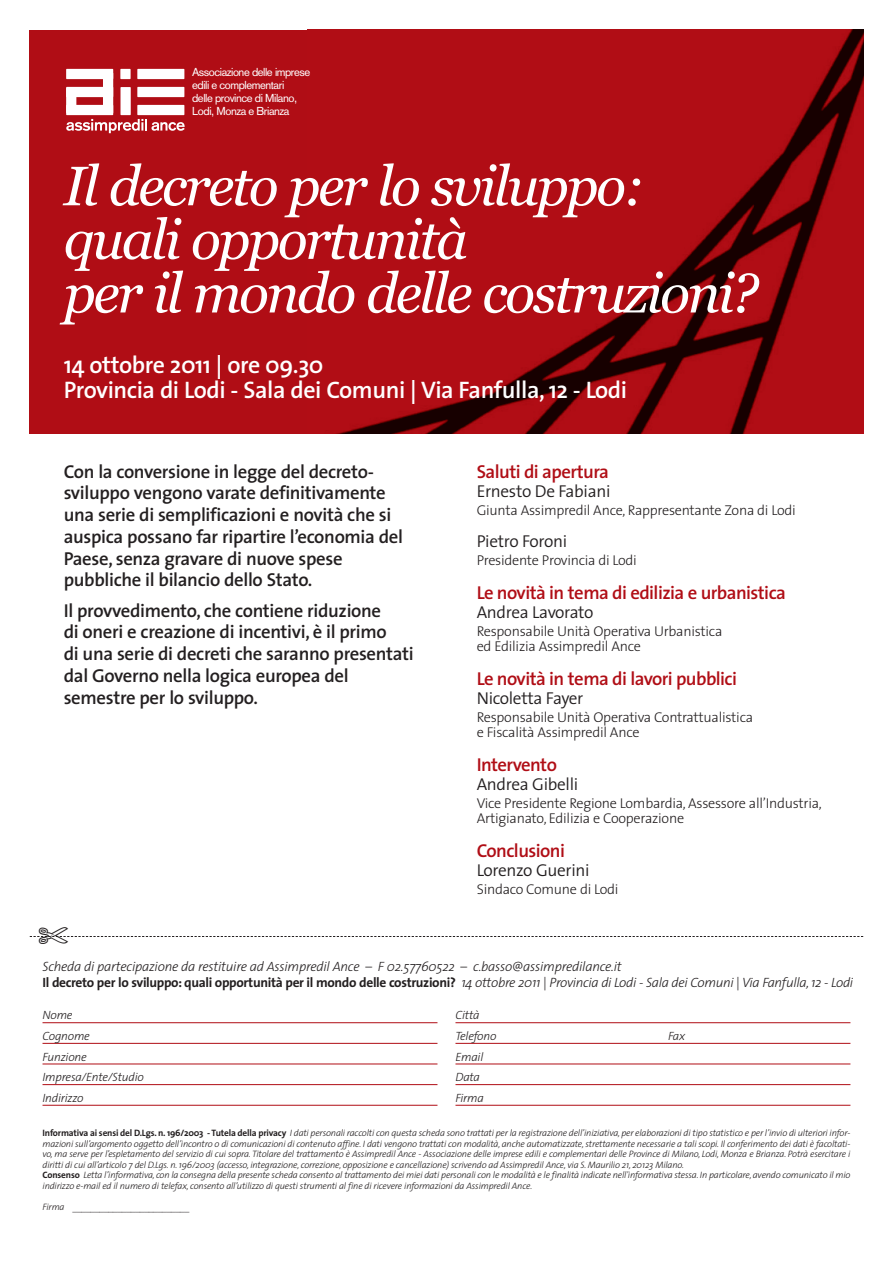
<style>
.page{position:relative;width:893px;height:1263px;background:#fff}
.page>*{position:absolute;margin:0;border:0;box-sizing:border-box;transform-origin:0 0}
.t1{font:italic 55.5px/53.6px "Georgia";letter-spacing:-.045em;color:#fff}
.t2{font:30px "Monotype Sorts";color:#231f20}
.t3{font:600 24px/25.5px "The Sans";letter-spacing:-.02em;color:#fff}
.t4{font:600 18.75px/21.8px "The Sans";letter-spacing:-.02em;color:#231f20}
.t5{font:600 18.75px "The Sans";letter-spacing:-.03em;color:#b00d15}
.t6{font:300 17.25px "The Sans";letter-spacing:-.02em;color:#231f20}
.t7{font:300 14.25px/15px "The Sans";letter-spacing:-.02em;color:#231f20}
.t8{font:italic 300 13.5px/16.5px "The Sans";letter-spacing:-.02em;color:#231f20}
.t9{font:italic 300 12px/20.7px "The Sans";letter-spacing:-.02em;color:#231f20}
.t10{font:11.4px/13px "Akzidenz Grotesk";letter-spacing:-.04em;color:#fff}
.t11{font:italic 300 9.3px/10.5px "The Sans";letter-spacing:-.02em;color:#231f20}
.s1{font-weight:700;font-style:normal}
</style>
<div class="page">
<div style="left:30px;top:30px;width:833px;height:404px;background:#b00d15"></div>
<img style="left:336px;top:30px;width:527px;height:404px">
<hr style="left:43px;top:1022px;width:394px;height:1px;background:#b00d15">
<hr style="left:43px;top:1043px;width:394px;height:1px;background:#b00d15">
<hr style="left:43px;top:1063px;width:394px;height:1px;background:#b00d15">
<hr style="left:43px;top:1084px;width:394px;height:1px;background:#b00d15">
<hr style="left:43px;top:1105px;width:394px;height:1px;background:#b00d15">
<hr style="left:455px;top:1022px;width:395px;height:1px;background:#b00d15">
<hr style="left:455px;top:1043px;width:395px;height:1px;background:#b00d15">
<hr style="left:455px;top:1063px;width:395px;height:1px;background:#b00d15">
<hr style="left:455px;top:1084px;width:395px;height:1px;background:#b00d15">
<hr style="left:455px;top:1105px;width:395px;height:1px;background:#b00d15">
<svg style="left:30px;top:936px;width:833px;height:1px"></svg>
<svg style="left:66px;top:119px;width:119px;height:14px"></svg>
<div style="left:137px;top:69px;width:47px;height:10px;background:#fff"></div>
<div style="left:137px;top:105px;width:47px;height:10px;background:#fff"></div>
<div style="left:137px;top:87px;width:47px;height:10px;background:#fff"></div>
<div style="left:66px;top:69px;width:47px;height:10px;background:#fff"></div>
<div style="left:66px;top:105px;width:47px;height:10px;background:#fff"></div>
<div style="left:66px;top:87px;width:47px;height:10px;background:#fff"></div>
<div style="left:120px;top:87px;width:11px;height:28px;background:#fff"></div>
<div style="left:120px;top:69px;width:11px;height:10px;background:#fff"></div>
<div style="left:66px;top:88px;width:10px;height:25px;background:#fff"></div>
<div style="left:103px;top:73px;width:10px;height:40px;background:#fff"></div>
<p class="t10" style="left:192px;top:67px;width:120px">Associazione delle imprese edili e complementari<br>delle province di Milano,<br>Lodi, Monza e Brianza</p>
<h1 class="t1" style="left:64px;top:159px;width:696px">Il decreto per lo sviluppo: quali opportunità<br>per il mondo delle costruzioni?</h1>
<h3 class="t3" style="left:64px;top:354px;width:565px">14 ottobre 2011 | ore 09.30<br>Provincia di Lodi - Sala dei Comuni | Via Fanfulla, 12 - Lodi</h3>
<p class="t4" style="left:64px;top:462px;width:341px">Con la conversione in legge del decreto&shy;sviluppo vengono varate definitivamente una serie di semplificazioni e novità che si auspica possano far ripartire l’economia del Paese, senza gravare di nuove spese pubbliche il bilancio dello Stato.</p>
<h3 class="t4" style="left:64px;top:601px;width:351px">Il provvedimento, che contiene riduzione<br>di oneri e creazione di incentivi, è il primo<br>di una serie di decreti che saranno presentati dal Governo nella logica europea del semestre per lo sviluppo.</h3>
<h2 class="t2" style="left:39px;top:920px;width:31px">$</h2>
<h3 class="t5" style="left:477px;top:464px;width:134px">Saluti di apertura</h3>
<h3 class="t6" style="left:477px;top:485px;width:135px">Ernesto De Fabiani</h3>
<h3 class="t7" style="left:477px;top:504px;width:320px">Giunta Assimpredil Ance, Rappresentante Zona di Lodi</h3>
<h3 class="t6" style="left:477px;top:535px;width:92px">Pietro Foroni</h3>
<h3 class="t7" style="left:477px;top:554px;width:162px">Presidente Provincia di Lodi</h3>
<h3 class="t5" style="left:477px;top:585px;width:311px">Le novità in tema di edilizia e urbanistica</h3>
<h3 class="t6" style="left:477px;top:606px;width:118px">Andrea Lavorato</h3>
<h3 class="t7" style="left:477px;top:625px;width:247px">Responsabile Unità Operativa Urbanistica ed Edilizia Assimpredil Ance</h3>
<h3 class="t5" style="left:477px;top:671px;width:262px">Le novità in tema di lavori pubblici</h3>
<h3 class="t6" style="left:477px;top:692px;width:108px">Nicoletta Fayer</h3>
<h3 class="t7" style="left:477px;top:711px;width:278px">Responsabile Unità Operativa Contrattualistica e Fiscalità Assimpredil Ance</h3>
<h3 class="t5" style="left:477px;top:757px;width:82px">Intervento</h3>
<h3 class="t6" style="left:477px;top:778px;width:103px">Andrea Gibelli</h3>
<h3 class="t7" style="left:477px;top:797px;width:347px">Vice Presidente Regione Lombardia, Assessore all’Industria,<br>Artigianato, Edilizia e Cooperazione</h3>
<h3 class="t5" style="left:477px;top:843px;width:90px">Conclusioni</h3>
<h3 class="t6" style="left:477px;top:864px;width:114px">Lorenzo Guerini</h3>
<h3 class="t7" style="left:477px;top:883px;width:143px">Sindaco Comune di Lodi</h3>
<p class="t8" style="left:43px;top:959px;width:812px">Scheda di partecipazione da restituire ad Assimpredil Ance – F 02.57760522 – c.basso@assimpredilance.it<br><span class="s1">Il decreto per lo sviluppo: quali opportunità per il mondo delle costruzioni?</span> 14 ottobre 2011 | Provincia di Lodi - Sala dei Comuni | Via Fanfulla, 12 - Lodi</p>
<p class="t9" style="left:43px;top:1006px;width:103px">Nome<br>Cognome<br>Funzione<br>Impresa/Ente/Studio<br>Indirizzo</p>
<p class="t9" style="left:455px;top:1006px;width:43px">Città<br>Telefono</p>
<p class="t9" style="left:455px;top:1047px;width:30px">Email<br>Data<br>Firma</p>
<p class="t9" style="left:668px;top:1027px;width:19px">Fax</p>
<p class="t11" style="left:43px;top:1129px;width:809px"><span class="s1">Informativa ai sensi del D.Lgs. n. 196/2003 - Tutela della privacy</span> I dati personali raccolti con questa scheda sono trattati per la registrazione dell’iniziativa,per elaborazioni di tipo statistico e per l’invio di ulteriori infor&shy;mazioni sull’argomento oggetto dell’incontro o di comunicazioni di contenuto affine. I dati vengono trattati con modalità, anche automatizzate, strettamente necessarie a tali scopi. Il conferimento dei dati è facoltati&shy;vo, ma serve per l’espletamento del servizio di cui sopra. Titolare del trattamento è Assimpredil Ance - Associazione delle imprese edili e complementari delle Province di Milano, Lodi, Monza e Brianza. Potrà esercitare i diritti di cui all’articolo 7 del D.Lgs. n. 196/2003 (accesso, integrazione, correzione, opposizione e cancellazione) scrivendo ad Assimpredil Ance, via S. Maurilio 21, 20123 Milano.<br><span class="s1">Consenso</span> Letta l’informativa, con la consegna della presente scheda consento al trattamento dei miei dati personali con le modalità e le finalità indicate nell'informativa stessa. In particolare,avendo comunicato il mio indirizzo e-mail ed il numero di telefax, consento all’utilizzo di questi strumenti al fine di ricevere informazioni da Assimpredil Ance.</p>
<p class="t11" style="left:43px;top:1202px;width:148px">Firma __________________________</p>
</div>
